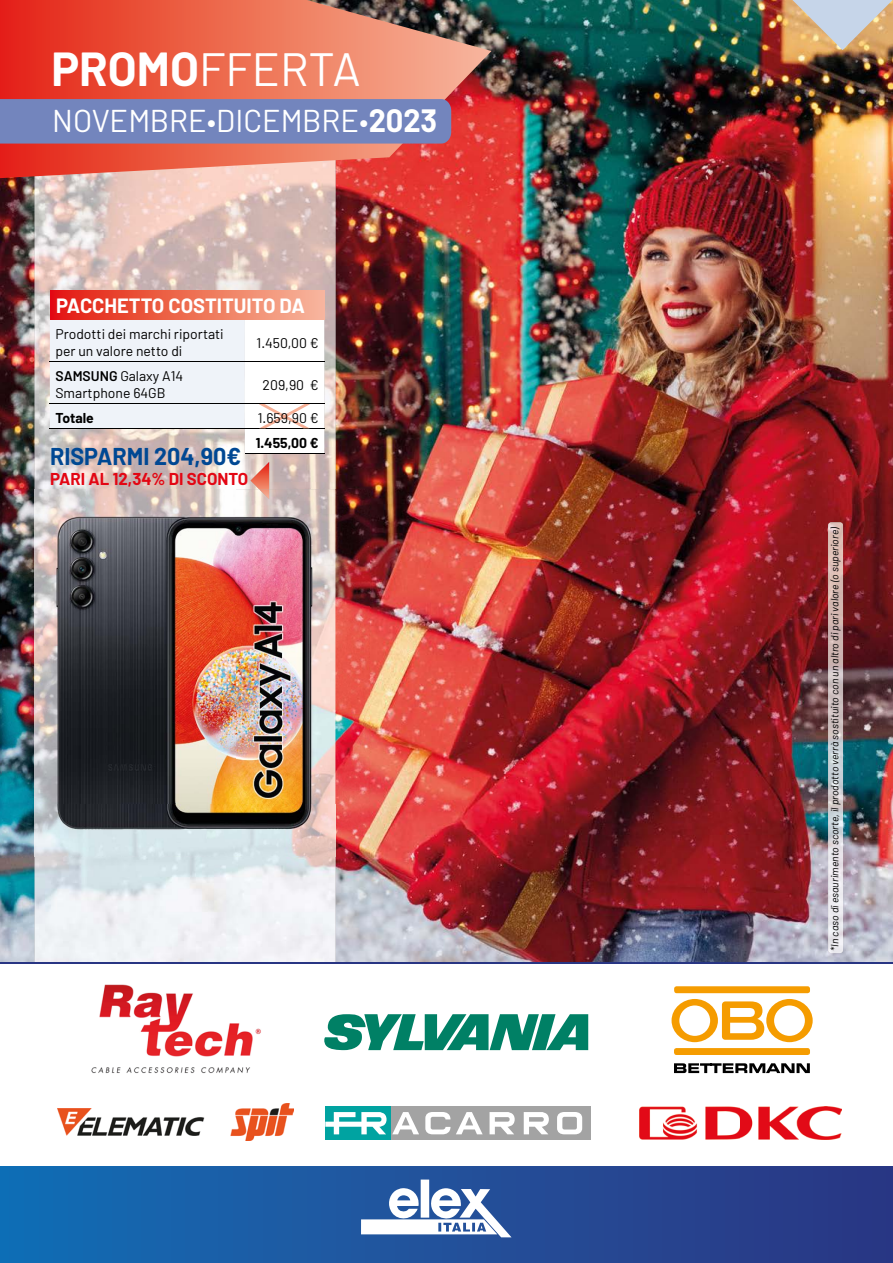
<style>
.page{position:relative;width:893px;height:1263px;background:#fff}
.page>*{position:absolute;margin:0;border:0;box-sizing:border-box;transform-origin:0 0}
.t1{font:46.65px "Barlow";color:#fff}
.t2{font:31.5px "Barlow";color:#fff}
.t3{font:700 23.7px "Barlow";color:#004893}
.t4{font:700 20.1px "Barlow";color:#fff}
.t5{font:700 16.8px "Barlow";color:#e30613}
.t6{font:13.95px/16.8px "Barlow";color:#000}
.t7{font:700 13.95px "Barlow";color:#000}
.t8{font:italic 10.5px "Barlow";color:#000}
.s1{font-weight:700}
.s2{font-weight:300}
.s3{font-weight:600}
</style>
<div class="page">
<div style="left:0;top:1166px;width:893px;height:97px;background:linear-gradient(to right,#136eb5,#2d3582)"></div>
<svg style="left:361px;top:1179px;width:151px;height:58px"></svg>
<img style="left:0;top:0;width:893px;height:962px">
<svg style="left:778px;top:0;width:115px;height:50px;background:#d3bb9f"></svg>
<img style="left:828px;top:522px;width:15px;height:431px">
<img style="left:57px;top:1104px;width:236px;height:36px">
<img style="left:91px;top:984px;width:170px;height:90px">
<img style="left:35px;top:178px;width:300px;height:784px">
<svg style="left:0;top:0;width:491px;height:178px;background:#df624e"></svg>
<div style="left:0;top:99px;width:451px;height:45px;background:#7385bd"></div>
<hr style="left:0;top:962px;width:893px;height:2px;background:#283583">
<img style="left:640px;top:1107px;width:201px;height:32px">
<svg style="left:324px;top:1014px;width:264px;height:36px"></svg>
<div style="left:385px;top:1107px;width:205px;height:33px;background:#a3a3a3"></div>
<div style="left:325px;top:1107px;width:66px;height:33px;background:#00a3a1"></div>
<svg style="left:490px;top:1112px;width:25px;height:22px"></svg>
<svg style="left:524px;top:1112px;width:25px;height:22px"></svg>
<svg style="left:425px;top:1112px;width:25px;height:22px"></svg>
<svg style="left:557px;top:1112px;width:25px;height:22px"></svg>
<svg style="left:456px;top:1112px;width:27px;height:22px"></svg>
<svg style="left:325px;top:1112px;width:94px;height:22px"></svg>
<div style="left:674px;top:1048px;width:136px;height:7px;background:#f59c00;border-radius:2px"></div>
<svg style="left:672px;top:999px;width:141px;height:43px"></svg>
<div style="left:674px;top:986px;width:136px;height:7px;background:#f59c00;border-radius:2px"></div>
<svg style="left:674px;top:1063px;width:136px;height:10px"></svg>
<hr style="left:245px;top:454px;width:79px;height:1px;background:#000">
<div style="left:50px;top:290px;width:274px;height:30px;background:linear-gradient(to right,#e3190c,#f7ba99)"></div>
<svg style="left:50px;top:320px;width:274px;height:134px"></svg>
<img style="left:2px;top:489px;width:367px;height:367px">
<svg style="left:250px;top:462px;width:19px;height:37px"></svg>
<h1 class="t1" style="left:51px;top:40px;width:311px"><span class="s1">PROMO</span>FFERTA</h1>
<h2 class="t2" style="left:52px;top:101px;width:386px">NOVEMBRE<span class="s2">•</span>DICEMBRE<span class="s2">•</span><span class="s1">2023</span></h2>
<h3 class="t4" style="left:56px;top:293px;width:250px">PACCHETTO COSTITUITO DA</h3>
<p class="t6" style="left:55px;top:325px;width:170px">Prodotti dei marchi riportati per un valore netto di</p>
<p class="t6" style="left:257px;top:334px;width:64px">1.450,00 €</p>
<p class="t6" style="left:55px;top:367px;width:129px"><span class="s3">SAMSUNG</span> Galaxy A14<br>Smartphone 64GB</p>
<p class="t6" style="left:263px;top:376px;width:58px">209,90 €</p>
<p class="t7" style="left:55px;top:409px;width:40px">Totale</p>
<p class="t6" style="left:258px;top:409px;width:62px">1.659,90 €</p>
<p class="t7" style="left:256px;top:435px;width:64px">1.455,00 €</p>
<h3 class="t3" style="left:50px;top:442px;width:193px">RISPARMI 204,90€</h3>
<p class="t5" style="left:50px;top:468px;width:200px">PARI AL 12,34% DI SCONTO</p>
<p class="t8" style="left:828px;top:951px;width:426px;rotate:-90deg">*In caso di esaurimento scorte, il prodotto verrà sostituito con un altro di pari valore (o superiore)</p>
</div>
